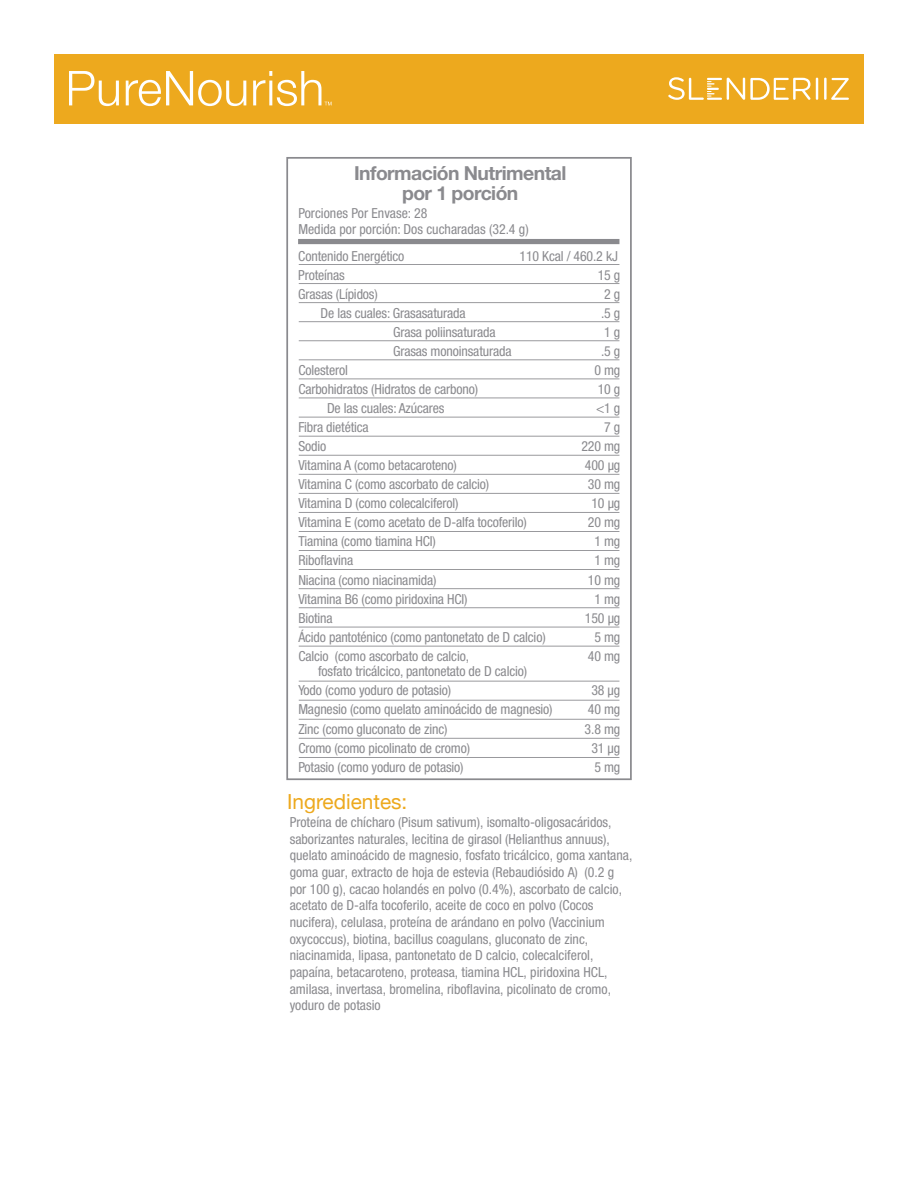
<style>
.page{position:relative;width:918px;height:1188px;background:#fff}
.page>*{position:absolute;margin:0;border:0;box-sizing:border-box;transform-origin:0 0}
.t1{font:20.85px "Helvetica Neue";color:#eda91e}
.t2{font:700 19.35px/19.8px "Helvetica Neue LT Std";letter-spacing:-.03em;color:#8a8a8e;text-align:center}
.t3{font:condensed 13.8px/16.6px "Helvetica Neue LT Std";letter-spacing:-.01em;color:#8a8a8e}
</style>
<div class="page">
<div style="left:54px;top:54px;width:810px;height:69px;background:#eda91e"></div>
<svg style="left:69px;top:71px;width:50px;height:35px"></svg>
<svg style="left:126px;top:71px;width:120px;height:35px"></svg>
<svg style="left:253px;top:71px;width:79px;height:35px"></svg>
<hr style="left:816px;top:78px;width:2px;height:22px;background:#fff">
<hr style="left:824px;top:78px;width:3px;height:22px;background:#fff">
<svg style="left:831px;top:78px;width:18px;height:22px"></svg>
<svg style="left:668px;top:77px;width:142px;height:23px"></svg>
<div style="left:286px;top:157px;width:346px;height:623px;border:2px solid #8a8a8e"></div>
<hr style="left:299px;top:264px;width:320px;height:1px;background:#8a8a8e">
<hr style="left:299px;top:283px;width:320px;height:1px;background:#8a8a8e">
<hr style="left:299px;top:302px;width:320px;height:1px;background:#8a8a8e">
<hr style="left:299px;top:321px;width:320px;height:1px;background:#8a8a8e">
<hr style="left:299px;top:340px;width:320px;height:1px;background:#8a8a8e">
<hr style="left:299px;top:359px;width:320px;height:1px;background:#8a8a8e">
<hr style="left:299px;top:378px;width:320px;height:1px;background:#8a8a8e">
<hr style="left:299px;top:398px;width:320px;height:1px;background:#8a8a8e">
<hr style="left:299px;top:417px;width:320px;height:1px;background:#8a8a8e">
<hr style="left:299px;top:436px;width:320px;height:1px;background:#8a8a8e">
<hr style="left:299px;top:455px;width:320px;height:1px;background:#8a8a8e">
<hr style="left:299px;top:474px;width:320px;height:1px;background:#8a8a8e">
<hr style="left:299px;top:493px;width:320px;height:1px;background:#8a8a8e">
<hr style="left:299px;top:512px;width:320px;height:1px;background:#8a8a8e">
<hr style="left:299px;top:531px;width:320px;height:1px;background:#8a8a8e">
<hr style="left:299px;top:550px;width:320px;height:1px;background:#8a8a8e">
<hr style="left:299px;top:569px;width:320px;height:1px;background:#8a8a8e">
<hr style="left:299px;top:588px;width:320px;height:1px;background:#8a8a8e">
<hr style="left:299px;top:607px;width:320px;height:1px;background:#8a8a8e">
<hr style="left:299px;top:627px;width:320px;height:1px;background:#8a8a8e">
<hr style="left:299px;top:646px;width:320px;height:1px;background:#8a8a8e">
<hr style="left:299px;top:681px;width:320px;height:1px;background:#8a8a8e">
<hr style="left:299px;top:700px;width:320px;height:1px;background:#8a8a8e">
<hr style="left:299px;top:719px;width:320px;height:1px;background:#8a8a8e">
<hr style="left:299px;top:738px;width:320px;height:1px;background:#8a8a8e">
<hr style="left:299px;top:757px;width:320px;height:1px;background:#8a8a8e">
<div style="left:298px;top:239px;width:321px;height:5px;background:#8a8a8e"></div>
<p class="t2" style="left:354px;top:163px;width:214px">Información Nutrimental por 1 porción</p>
<p class="t3" style="left:298px;top:205px;width:232px;line-height:16px">Porciones Por Envase: 28<br>Medida por porción: Dos cucharadas (32.4 g)</p>
<p class="t3" style="left:298px;top:247px;width:108px">Contenido Energético</p>
<p class="t3" style="left:519px;top:247px;width:100px">110 Kcal / 460.2 kJ</p>
<p class="t3" style="left:298px;top:266px;width:48px">Proteínas</p>
<p class="t3" style="left:598px;top:266px;width:24px">15 g</p>
<p class="t3" style="left:298px;top:285px;width:81px">Grasas (Lípidos)</p>
<p class="t3" style="left:604px;top:285px;width:18px">2 g</p>
<p class="t3" style="left:321px;top:304px;width:146px">De las cuales: Grasasaturada</p>
<p class="t3" style="left:601px;top:304px;width:21px">.5 g</p>
<p class="t3" style="left:393px;top:323px;width:104px">Grasa poliinsaturada</p>
<p class="t3" style="left:604px;top:323px;width:18px">1 g</p>
<p class="t3" style="left:393px;top:343px;width:120px">Grasas monoinsaturada</p>
<p class="t3" style="left:601px;top:343px;width:21px">.5 g</p>
<p class="t3" style="left:298px;top:362px;width:51px">Colesterol</p>
<p class="t3" style="left:594px;top:362px;width:27px">0 mg</p>
<p class="t3" style="left:298px;top:381px;width:181px">Carbohidratos (Hidratos de carbono)</p>
<p class="t3" style="left:598px;top:381px;width:24px">10 g</p>
<p class="t3" style="left:327px;top:400px;width:119px">De las cuales: Azúcares</p>
<p class="t3" style="left:596px;top:400px;width:26px">&lt;1 g</p>
<p class="t3" style="left:298px;top:419px;width:72px">Fibra dietética</p>
<p class="t3" style="left:604px;top:419px;width:18px">7 g</p>
<p class="t3" style="left:298px;top:438px;width:29px">Sodio</p>
<p class="t3" style="left:581px;top:438px;width:41px">220 mg</p>
<p class="t3" style="left:298px;top:457px;width:160px">Vitamina A (como betacaroteno)</p>
<p class="t3" style="left:585px;top:457px;width:37px">400 µg</p>
<p class="t3" style="left:298px;top:476px;width:192px">Vitamina C (como ascorbato de calcio)</p>
<p class="t3" style="left:588px;top:476px;width:34px">30 mg</p>
<p class="t3" style="left:298px;top:495px;width:162px">Vitamina D (como colecalciferol)</p>
<p class="t3" style="left:591px;top:495px;width:30px">10 µg</p>
<p class="t3" style="left:298px;top:514px;width:230px">Vitamina E (como acetato de D-alfa tocoferilo)</p>
<p class="t3" style="left:588px;top:514px;width:34px">20 mg</p>
<p class="t3" style="left:298px;top:533px;width:139px">Tiamina (como tiamina HCI)</p>
<p class="t3" style="left:594px;top:533px;width:27px">1 mg</p>
<p class="t3" style="left:298px;top:552px;width:57px">Riboflavina</p>
<p class="t3" style="left:594px;top:552px;width:27px">1 mg</p>
<p class="t3" style="left:298px;top:571px;width:140px">Niacina (como niacinamida)</p>
<p class="t3" style="left:588px;top:571px;width:34px">10 mg</p>
<p class="t3" style="left:298px;top:590px;width:171px">Vitamina B6 (como piridoxina HCI)</p>
<p class="t3" style="left:594px;top:590px;width:27px">1 mg</p>
<p class="t3" style="left:298px;top:609px;width:36px">Biotina</p>
<p class="t3" style="left:585px;top:609px;width:37px">150 µg</p>
<p class="t3" style="left:298px;top:628px;width:249px">Ácido pantoténico (como pantonetato de D calcio)</p>
<p class="t3" style="left:594px;top:628px;width:27px">5 mg</p>
<p class="t3" style="left:298px;top:647px;width:172px">Calcio (como ascorbato de calcio,</p>
<p class="t3" style="left:588px;top:647px;width:34px">40 mg</p>
<p class="t3" style="left:298px;top:662px;width:230px;line-height:19px;text-indent:20px">fosfato tricálcico, pantonetato de D calcio)<br>Yodo (como yoduro de potasio)</p>
<p class="t3" style="left:591px;top:682px;width:30px">38 µg</p>
<p class="t3" style="left:298px;top:701px;width:256px">Magnesio (como quelato aminoácido de magnesio)</p>
<p class="t3" style="left:588px;top:701px;width:34px">40 mg</p>
<p class="t3" style="left:298px;top:720px;width:151px">Zinc (como gluconato de zinc)</p>
<p class="t3" style="left:585px;top:720px;width:37px">3.8 mg</p>
<p class="t3" style="left:298px;top:739px;width:173px">Cromo (como picolinato de cromo)</p>
<p class="t3" style="left:591px;top:739px;width:30px">31 µg</p>
<p class="t3" style="left:298px;top:758px;width:167px">Potasio (como yoduro de potasio)</p>
<p class="t3" style="left:594px;top:758px;width:27px">5 mg</p>
<p class="t1" style="left:287px;top:786px;width:122px">Ingredientes:</p>
<p class="t3" style="left:290px;top:814px;width:344px">Proteína de chícharo (Pisum sativum), isomalto-oligosacáridos, saborizantes naturales, lecitina de girasol (Helianthus annuus), quelato aminoácido de magnesio, fosfato tricálcico, goma xantana, goma guar, extracto de hoja de estevia (Rebaudiósido A) (0.2 g por 100 g), cacao holandés en polvo (0.4%), ascorbato de calcio, acetato de D-alfa tocoferilo, aceite de coco en polvo (Cocos nucifera), celulasa, proteína de arándano en polvo (Vaccinium oxycoccus), biotina, bacillus coagulans, gluconato de zinc, niacinamida, lipasa, pantonetato de D calcio, colecalciferol, papaína, betacaroteno, proteasa, tiamina HCL, piridoxina HCL, amilasa, invertasa, bromelina, riboflavina, picolinato de cromo, yoduro de potasio</p>
</div>
